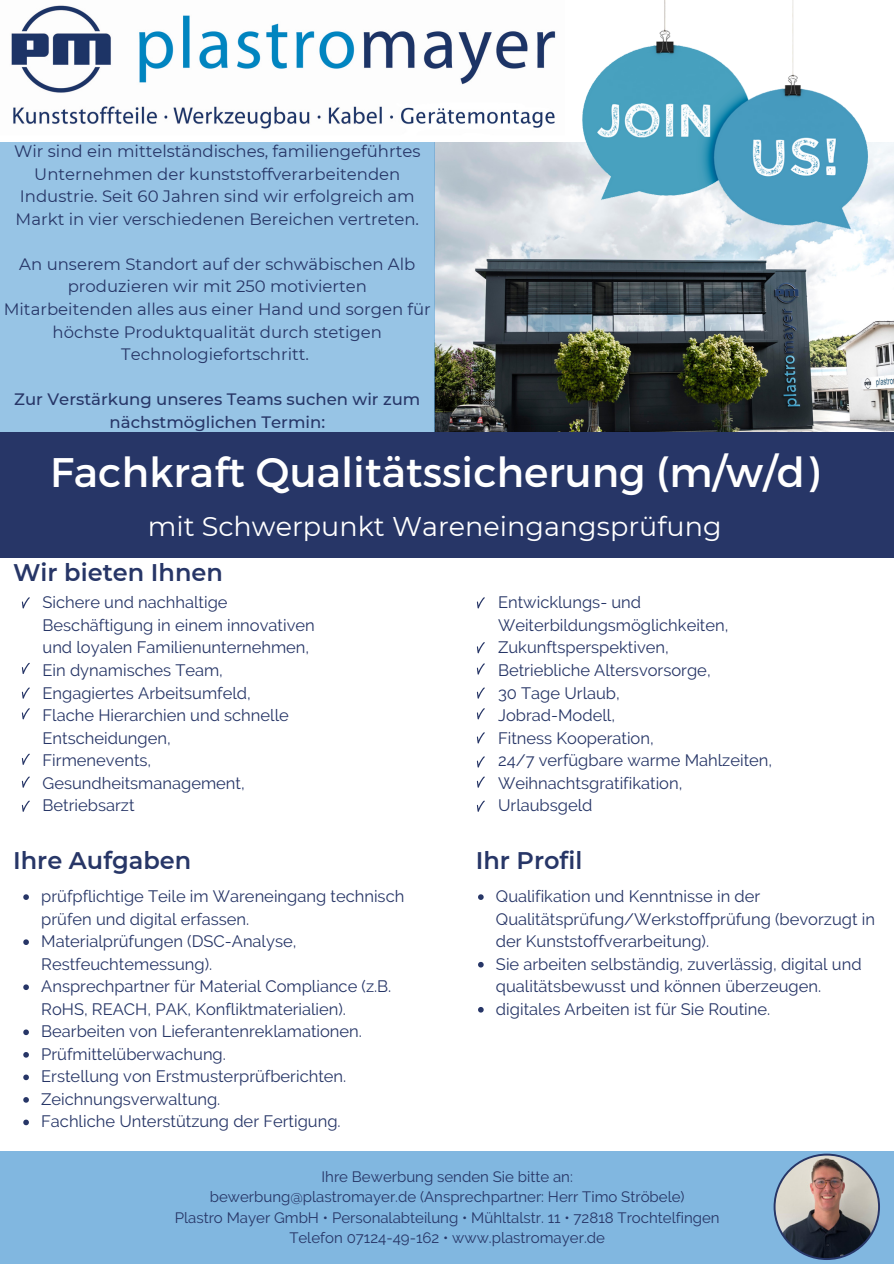
<style>
.page{position:relative;width:894px;height:1264px;background:#fff}
.page>*{position:absolute;margin:0;border:0;box-sizing:border-box;transform-origin:0 0}
.t1{font:41.25px "Montserrat";color:#fff}
.t2{font:27px "Montserrat";color:#fff}
.t3{font:600 24px "Montserrat";color:#273667}
.t4{font:16.5px/22.5px "Raleway";color:#273667}
.t5{font:16.5px/22.5px "Montserrat";color:#273667;text-align:center}
.t6{font:500 16.5px/22.5px "Montserrat";color:#273667;text-align:center}
.t7{font:15px/20.2px "Raleway";color:#273667;text-align:center}
</style>
<div class="page">
<img style="left:435px;top:142px;width:458px;height:290px">
<div style="left:0;top:142px;width:435px;height:304px;background:#97c4e5"></div>
<div style="left:0;top:432px;width:893px;height:125px;background:#273667"></div>
<div style="left:0;top:1151px;width:893px;height:112px;background:#81b7e0"></div>
<img style="left:773px;top:1153px;width:106px;height:106px">
<img style="left:564px;top:0;width:316px;height:279px">
<img style="left:11px;top:5px;width:545px;height:124px">
<svg style="left:22px;top:597px;width:8px;height:11px"></svg>
<svg style="left:22px;top:662px;width:8px;height:12px"></svg>
<svg style="left:22px;top:687px;width:8px;height:11px"></svg>
<svg style="left:22px;top:708px;width:8px;height:11px"></svg>
<svg style="left:22px;top:800px;width:8px;height:11px"></svg>
<svg style="left:22px;top:753px;width:8px;height:12px"></svg>
<svg style="left:22px;top:776px;width:8px;height:11px"></svg>
<svg style="left:476px;top:597px;width:8px;height:11px"></svg>
<svg style="left:476px;top:663px;width:8px;height:11px"></svg>
<svg style="left:476px;top:687px;width:8px;height:11px"></svg>
<svg style="left:476px;top:708px;width:8px;height:11px"></svg>
<svg style="left:476px;top:800px;width:8px;height:11px"></svg>
<svg style="left:476px;top:756px;width:8px;height:11px"></svg>
<svg style="left:476px;top:776px;width:8px;height:11px"></svg>
<svg style="left:476px;top:732px;width:8px;height:11px"></svg>
<svg style="left:476px;top:642px;width:8px;height:11px"></svg>
<svg style="left:23px;top:894px;width:6px;height:5px"></svg>
<svg style="left:23px;top:939px;width:6px;height:6px"></svg>
<svg style="left:23px;top:984px;width:6px;height:6px"></svg>
<svg style="left:23px;top:1029px;width:6px;height:6px"></svg>
<svg style="left:23px;top:1052px;width:6px;height:5px"></svg>
<svg style="left:23px;top:1074px;width:6px;height:6px"></svg>
<svg style="left:23px;top:1097px;width:6px;height:5px"></svg>
<svg style="left:23px;top:1119px;width:6px;height:6px"></svg>
<svg style="left:478px;top:894px;width:5px;height:5px"></svg>
<svg style="left:478px;top:961px;width:5px;height:6px"></svg>
<svg style="left:478px;top:1007px;width:5px;height:5px"></svg>
<p class="t5" style="left:14px;top:140px;width:408px">Wir sind ein mittelständisches, familiengeführtes Unternehmen der kunststoffverarbeitenden Industrie. Seit 60 Jahren sind wir erfolgreich am Markt in vier verschiedenen Bereichen vertreten.</p>
<p class="t5" style="left:4px;top:253px;width:428px">An unserem Standort auf der schwäbischen Alb produzieren wir mit 250 motivierten Mitarbeitenden alles aus einer Hand und sorgen für höchste Produktqualität durch stetigen Technologiefortschritt.</p>
<p class="t6" style="left:14px;top:388px;width:407px">Zur Verstärkung unseres Teams suchen wir zum nächstmöglichen Termin:</p>
<h1 class="t1" style="left:50px;top:446px;width:770px">Fachkraft Qualitätssicherung (m/w/d)</h1>
<h2 class="t2" style="left:148px;top:510px;width:575px">mit Schwerpunkt Wareneingangsprüfung</h2>
<h3 class="t3" style="left:13px;top:557px;width:211px">Wir bieten Ihnen</h3>
<p class="t4" style="left:43px;top:591px;width:274px">Sichere und nachhaltige<br>Beschäftigung in einem innovativen und loyalen Familienunternehmen,<br>Ein dynamisches Team,<br>Engagiertes Arbeitsumfeld,<br>Flache Hierarchien und schnelle<br>Entscheidungen,<br>Firmenevents,<br>Gesundheitsmanagement,<br>Betriebsarzt</p>
<p class="t4" style="left:498px;top:591px;width:275px">Entwicklungs- und<br>Weiterbildungsmöglichkeiten,<br>Zukunftsperspektiven,<br>Betriebliche Altersvorsorge,<br>30 Tage Urlaub,<br>Jobrad-Modell,<br>Fitness Kooperation,<br>24/7 verfügbare warme Mahlzeiten,<br>Weihnachtsgratifikation,<br>Urlaubsgeld</p>
<h3 class="t3" style="left:13px;top:845px;width:180px">Ihre Aufgaben</h3>
<h3 class="t3" style="left:475px;top:845px;width:108px">Ihr Profil</h3>
<p class="t4" style="left:41px;top:885px;width:364px">prüfpflichtige Teile im Wareneingang technisch prüfen und digital erfassen.<br>Materialprüfungen (DSC-Analyse, Restfeuchtemessung).<br>Ansprechpartner für Material Compliance (z.B.<br>RoHS, REACH, PAK, Konfliktmaterialien).<br>Bearbeiten von Lieferantenreklamationen.<br>Prüfmittelüberwachung.<br>Erstellung von Erstmusterprüfberichten.<br>Zeichnungsverwaltung.<br>Fachliche Unterstützung der Fertigung.</p>
<p class="t4" style="left:496px;top:885px;width:380px">Qualifikation und Kenntnisse in der Qualitätsprüfung/Werkstoffprüfung (bevorzugt in der Kunststoffverarbeitung).<br>Sie arbeiten selbständig, zuverlässig, digital und qualitätsbewusst und können überzeugen. digitales Arbeiten ist für Sie Routine.</p>
<p class="t7" style="left:175px;top:1166px;width:546px">Ihre Bewerbung senden Sie bitte an:<br>bewerbung@plastromayer.de (Ansprechpartner: Herr Timo Ströbele)<br>Plastro Mayer GmbH • Personalabteilung • Mühltalstr. 11 • 72818 Trochtelfingen Telefon 07124-49-162 • www.plastromayer.de</p>
</div>
